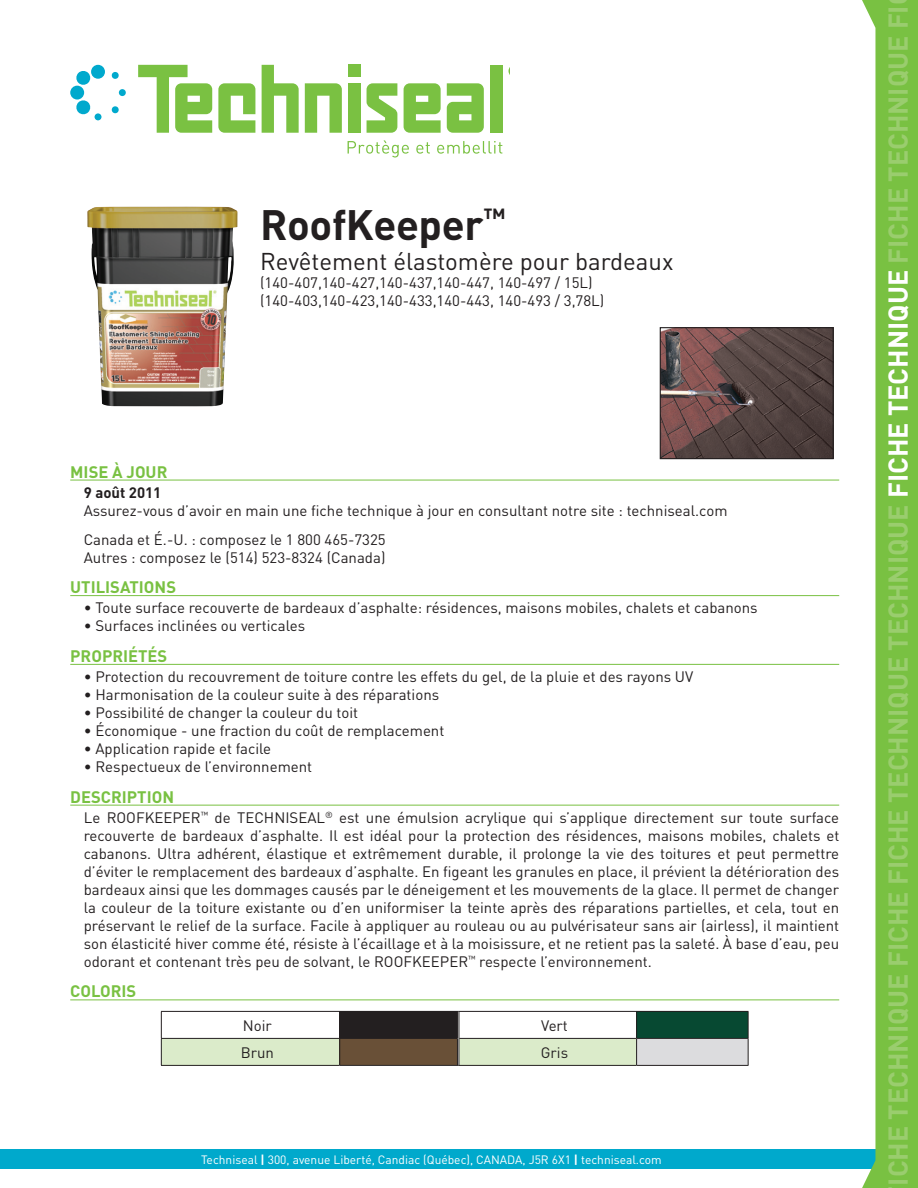
<style>
.page{position:relative;width:918px;height:1188px;background:#fff}
.page>*{position:absolute;margin:0;border:0;box-sizing:border-box;transform-origin:0 0}
.t1{font:700 42px "DIN";letter-spacing:-.01em;color:#231f20}
.t2{font:700 27px "DIN";color:#9acd6e}
.t3{font:24px "DIN";color:#231f20}
.t4{font:700 16.5px "DIN";color:#79c142}
.t5{font:15px/18px "DIN";color:#231f20;text-align:justify}
.t6{font:700 15px "DIN";color:#231f20}
.t7{font:12px "DIN";color:#fff}
.s1{font-weight:700}
.s2{color:#fff}
</style>
<div class="page">
<hr style="left:70px;top:480px;width:769px;height:1px;background:#79c142">
<hr style="left:70px;top:595px;width:769px;height:1px;background:#79c142">
<hr style="left:70px;top:664px;width:769px;height:1px;background:#79c142">
<hr style="left:70px;top:805px;width:769px;height:1px;background:#79c142">
<hr style="left:70px;top:1000px;width:769px;height:1px;background:#79c142">
<div style="left:637px;top:1011px;width:111px;height:27px;background:#074932"></div>
<div style="left:637px;top:1038px;width:111px;height:27px;background:#dcdcde"></div>
<hr style="left:161px;top:1011px;width:179px;height:1px;background:#231f20">
<hr style="left:458px;top:1011px;width:179px;height:1px;background:#231f20">
<hr style="left:637px;top:1011px;width:112px;height:1px;background:#231f20">
<hr style="left:637px;top:1038px;width:112px;height:1px;background:#231f20">
<svg style="left:748px;top:1012px;width:1px;height:53px"></svg>
<hr style="left:161px;top:1065px;width:179px;height:1px;background:#231f20">
<hr style="left:458px;top:1065px;width:179px;height:1px;background:#231f20">
<hr style="left:637px;top:1065px;width:112px;height:1px;background:#231f20">
<hr style="left:340px;top:1011px;width:118px;height:1px;background:#231f20">
<hr style="left:340px;top:1065px;width:118px;height:1px;background:#231f20">
<svg style="left:161px;top:1012px;width:476px;height:53px"></svg>
<div style="left:0;top:1149px;width:876px;height:20px;background:#00a9cc"></div>
<svg style="left:862px;top:0;width:56px;height:1188px;fill:#79c142"></svg>
<svg style="left:404px;top:83px;width:37px;height:50px"></svg>
<svg style="left:218px;top:83px;width:37px;height:50px"></svg>
<div style="left:490px;top:65px;width:12px;height:68px;background:#7ac142"></div>
<svg style="left:262px;top:65px;width:37px;height:68px"></svg>
<svg style="left:305px;top:83px;width:37px;height:50px"></svg>
<svg style="left:138px;top:65px;width:74px;height:68px"></svg>
<svg style="left:447px;top:83px;width:37px;height:50px"></svg>
<svg style="left:367px;top:83px;width:30px;height:50px"></svg>
<div style="left:348px;top:65px;width:12px;height:12px;background:#7ac142"></div>
<div style="left:348px;top:83px;width:12px;height:50px;background:#7ac142"></div>
<div style="left:91px;top:65px;width:14px;height:14px;background:#00a9cd;border-radius:50%"></div>
<div style="left:95px;top:113px;width:7px;height:7px;background:#00a9cd;border-radius:50%"></div>
<svg style="left:76px;top:71px;width:15px;height:14px"></svg>
<svg style="left:111px;top:106px;width:8px;height:8px"></svg>
<div style="left:70px;top:86px;width:14px;height:14px;background:#00a9cd;border-radius:50%"></div>
<div style="left:119px;top:89px;width:7px;height:7px;background:#00a9cd;border-radius:50%"></div>
<svg style="left:76px;top:100px;width:15px;height:15px"></svg>
<svg style="left:111px;top:72px;width:8px;height:7px"></svg>
<svg style="left:348px;top:140px;width:61px;height:17px"></svg>
<svg style="left:416px;top:142px;width:14px;height:12px"></svg>
<svg style="left:437px;top:141px;width:65px;height:13px"></svg>
<img style="left:87px;top:206px;width:151px;height:200px">
<img style="left:662px;top:329px;width:170px;height:128px">
<div style="left:660px;top:327px;width:174px;height:132px;border:1px solid #231f20"></div>
<p class="t1" style="left:260px;top:197px;width:247px">RoofKeeper<sup>™</sup></p>
<p class="t3" style="left:260px;top:246px;width:415px">Revêtement élastomère pour bardeaux</p>
<p class="t5" style="left:260px;top:273px;width:334px">(140-407,140-427,140-437,140-447, 140-497 / 15L)</p>
<p class="t5" style="left:260px;top:291px;width:346px">(140-403,140-423,140-433,140-443, 140-493 / 3,78L)</p>
<p class="t4" style="left:70px;top:461px;width:99px">MISE À JOUR</p>
<p class="t6" style="left:84px;top:483px;width:79px">9 août 2011</p>
<p class="t5" style="left:84px;top:501px;width:645px">Assurez-vous d’avoir en main une fiche technique à jour en consultant notre site : techniseal.com</p>
<p class="t5" style="left:84px;top:530px;width:304px">Canada et É.-U. : composez le 1 800 465-7325</p>
<p class="t5" style="left:84px;top:548px;width:303px">Autres : composez le (514) 523-8324 (Canada)</p>
<p class="t4" style="left:70px;top:576px;width:107px">UTILISATIONS</p>
<p class="t5" style="left:84px;top:599px;width:675px">• Toute surface recouverte de bardeaux d’asphalte: résidences, maisons mobiles, chalets et cabanons</p>
<p class="t5" style="left:84px;top:617px;width:223px">• Surfaces inclinées ou verticales</p>
<p class="t4" style="left:70px;top:645px;width:99px">PROPRIÉTÉS</p>
<p class="t5" style="left:84px;top:667px;width:611px">• Protection du recouvrement de toiture contre les effets du gel, de la pluie et des rayons UV</p>
<p class="t5" style="left:84px;top:685px;width:357px">• Harmonisation de la couleur suite à des réparations</p>
<p class="t5" style="left:84px;top:703px;width:276px">• Possibilité de changer la couleur du toit</p>
<p class="t5" style="left:84px;top:721px;width:362px">• Économique - une fraction du coût de remplacement</p>
<p class="t5" style="left:84px;top:739px;width:189px">• Application rapide et facile</p>
<p class="t5" style="left:84px;top:757px;width:230px">• Respectueux de l’environnement</p>
<p class="t4" style="left:70px;top:786px;width:105px">DESCRIPTION</p>
<p class="t5" style="left:84px;top:808px;width:757px">Le ROOFKEEPER<sup>™</sup> de TECHNISEAL<sup>®</sup> est une émulsion acrylique qui s’applique directement sur toute surface recouverte de bardeaux d’asphalte. Il est idéal pour la protection des résidences, maisons mobiles, chalets et cabanons. Ultra adhérent, élastique et extrêmement durable, il prolonge la vie des toitures et peut permettre d’éviter le remplacement des bardeaux d’asphalte. En figeant les granules en place, il prévient la détérioration des bardeaux ainsi que les dommages causés par le déneigement et les mouvements de la glace. Il permet de changer la couleur de la toiture existante ou d’en uniformiser la teinte après des réparations partielles, et cela, tout en préservant le relief de la surface. Facile à appliquer au rouleau ou au pulvérisateur sans air (airless), il maintient son élasticité hiver comme été, résiste à l’écaillage et à la moisissure, et ne retient pas la saleté. À base d’eau, peu odorant et contenant très peu de solvant, le ROOFKEEPER<sup>™</sup> respecte l’environnement.</p>
<p class="t4" style="left:70px;top:981px;width:68px">COLORIS</p>
<p class="t5" style="left:243px;top:1016px;width:31px">Noir</p>
<p class="t5" style="left:541px;top:1016px;width:28px">Vert</p>
<p class="t5" style="left:241px;top:1043px;width:35px">Brun</p>
<p class="t5" style="left:541px;top:1043px;width:29px">Gris</p>
<p class="t7" style="left:201px;top:1152px;width:462px">Techniseal <span class="s1">|</span> 300, avenue Liberté, Candiac (Québec), CANADA, J5R 6X1 <span class="s1">|</span> techniseal.com</p>
<p class="t2" style="left:881px;top:1186px;width:1182px;rotate:-90deg">ICHE TECHNIQUE FICHE FICHE TECHNIQUE TECHNIQUE <span class="s2">FICHE TECHNIQUE</span> FICHE TECHNIQUE FI</p>
</div>
